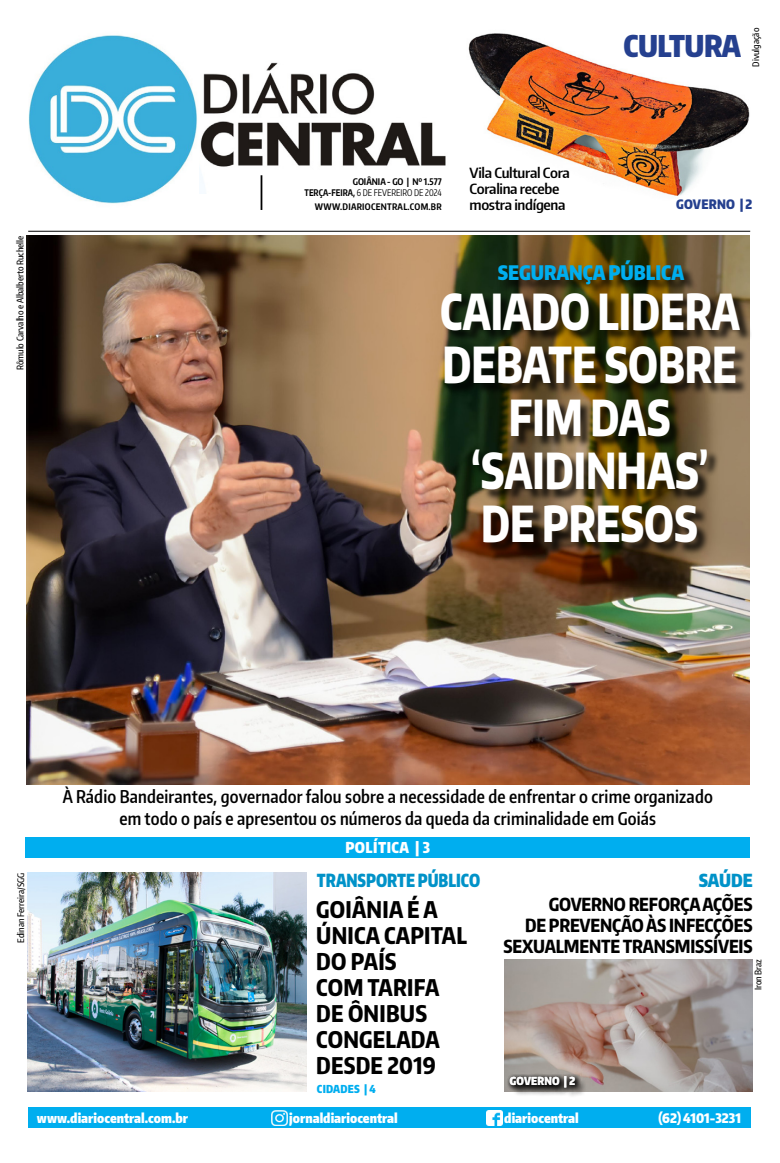
<style>
.page{position:relative;width:780px;height:1163px;background:#fff}
.page>*{position:absolute;margin:0;border:0;box-sizing:border-box;transform-origin:0 0}
.t1{font:800 49.5px/53.1px "Encode Sans Narrow";color:#fff;text-align:center;scale:.79 1}
.t2{font:900 30px "Encode Sans Compressed";letter-spacing:-.02em;color:#25408f}
.t3{font:800 23px/26.1px "Encode Sans Compressed";letter-spacing:.01em;color:#000}
.t4{font:900 20px "Encode Sans Compressed";color:#00aeef}
.t5{font:800 18px/24.3px "Encode Sans Compressed";letter-spacing:-.01em;color:#000;text-align:right}
.t6{font:900 18px "Encode Sans Compressed";color:#0092c8;scale:.9 1}
.t7{font:600 17.5px/22px "Encode Sans Compressed";letter-spacing:.01em;color:#000;text-align:center}
.t8{font:900 15px "Encode Sans Compressed";color:#fff}
.t9{font:600 14px/16px "Encode Sans Compressed";letter-spacing:-.02em;color:#000;scale:1.11 1}
.t10{font:900 13.2px "Encode Sans Compressed";color:#fff}
.t11{font:900 13px "Encode Sans Compressed";letter-spacing:.02em;color:#25408f}
.t12{font:900 11px "Encode Sans Compressed";letter-spacing:.02em;color:#00aeef}
.t13{font:900 11px "Encode Sans Compressed";letter-spacing:.02em;color:#fff}
.t14{font:9.1px "Encode Sans Compressed";color:#000;scale:.95 1}
.t15{font:700 9.1px "Encode Sans Compressed";color:#000}
.t16{font:700 9.1px "Encode Sans Compressed";color:#000;scale:.95 1}
.t17{font:500 9px "Encode Sans Compressed";color:#000}
.t18{font:700 9px "Encode Sans Compressed";letter-spacing:.03em;color:#000}
.s1{font-weight:700}
.s2{font-weight:900;color:#0092c8}
</style>
<div class="page">
<img style="left:200px;top:62px;width:246px;height:132px">
<img style="left:28px;top:35px;width:169px;height:169px">
<hr style="left:260px;top:175px;width:2px;height:35px;background:#000">
<div style="left:28px;top:1107px;width:723px;height:21px;background:#00aeef"></div>
<img style="left:272px;top:1110px;width:15px;height:15px">
<img style="left:486px;top:1110px;width:16px;height:15px">
<img style="left:468px;top:33px;width:282px;height:163px">
<hr style="left:28px;top:231px;width:722px;height:1px;background:#000">
<img style="left:26px;top:235px;width:723px;height:549px">
<img style="left:28px;top:872px;width:278px;height:218px">
<div style="left:25px;top:837px;width:724px;height:20px;background:#00aeef"></div>
<div style="left:500px;top:261px;width:196px;height:35px;background:#000;opacity:.75"></div>
<div style="left:443px;top:293px;width:309px;height:262px;background:#000;opacity:.75"></div>
<img style="left:505px;top:959px;width:247px;height:132px">
<div style="left:512px;top:1077px;width:75px;height:22px;background:#000;opacity:.75"></div>
<svg style="left:507px;top:1072px;width:75px;height:22px;background:#625f5c"></svg>
<p class="t17" style="left:14px;top:370px;width:136px;rotate:-90deg">Rômulo Carvalho e Albalberto Ruchelle</p>
<p class="t15" style="left:353px;top:175px;width:90px">GOIÂNIA - GO | Nº 1.577</p>
<p class="t16" style="left:304px;top:187px;width:39px">TERÇA-FEIRA</p>
<p class="t14" style="left:353px;top:187px;width:95px"><span class="s1">,</span> 6 DE FEVEREIRO DE 2024</p>
<p class="t18" style="left:315px;top:201px;width:128px">WWW.DIARIOCENTRAL.COM.BR</p>
<p class="t9" style="left:469px;top:164px;width:92px">Vila Cultural Cora<br>Coralina recebe mostra indígena</p>
<p class="t2" style="left:623px;top:26px;width:119px">CULTURA</p>
<p class="t17" style="left:749px;top:67px;width:40px;rotate:-90deg">Divulgação</p>
<p class="t11" style="left:676px;top:196px;width:78px">GOVERNO | 2</p>
<p class="t4" style="left:497px;top:259px;width:188px">SEGURANÇA PÚBLICA</p>
<p class="t1" style="left:440px;top:283px;width:381px">CAIADO LIDERA<br>DEBATE SOBRE<br>FIM DAS ‘SAIDINHAS’<br>DE PRESOS</p>
<p class="t17" style="left:15px;top:942px;width:71px;rotate:-90deg">Edinan Ferreira/SGG</p>
<p class="t7" style="left:63px;top:784px;width:651px">À Rádio Bandeirantes, governador falou sobre a necessidade de enfrentar o crime organizado em todo o país e apresentou os números da queda da criminalidade em Goiás</p>
<p class="t8" style="left:345px;top:837px;width:10px">POL</p>
<p class="t8" style="left:373px;top:837px;width:14px">ÍTICA</p>
<p class="t8" style="left:415px;top:837px;width:16px">| 3</p>
<p class="t6" style="left:317px;top:868px;width:183px">TRANSPORTE PÚBLICO</p>
<p class="t3" style="left:316px;top:895px;width:152px">GOIÂNIA É A<br>ÚNICA CAPITAL<br>DO PAÍS<br>COM TARIFA<br>DE ÔNIBUS<br>CONGELADA<br>DESDE 2019</p>
<p class="t12" style="left:317px;top:1081px;width:60px">CIDADES | 4</p>
<p class="t5" style="left:548px;top:867px;width:205px"><span class="s2">SAÚDE<br></span>GOVERNO REFORÇA AÇÕES</p>
<p class="t5" style="left:503px;top:914px;width:250px;line-height:21px">DE PREVENÇÃO ÀS INFECÇÕES<br>SEXUALMENTE TRANSMISSÍVEIS</p>
<p class="t13" style="left:510px;top:1073px;width:67px">GOVERNO | 2</p>
<p class="t17" style="left:752px;top:990px;width:33px;rotate:-90deg">Iron Braz</p>
<p class="t10" style="left:37px;top:1108px;width:152px">WWW.DIARIOCENTRAL.COM.BR</p>
<p class="t10" style="left:289px;top:1109px;width:110px">JORNALDIARIOCENTRAL</p>
<p class="t10" style="left:504px;top:1108px;width:76px">DIARIOCENTRAL</p>
<p class="t10" style="left:658px;top:1108px;width:84px">(62) 4101-3231</p>
</div>
